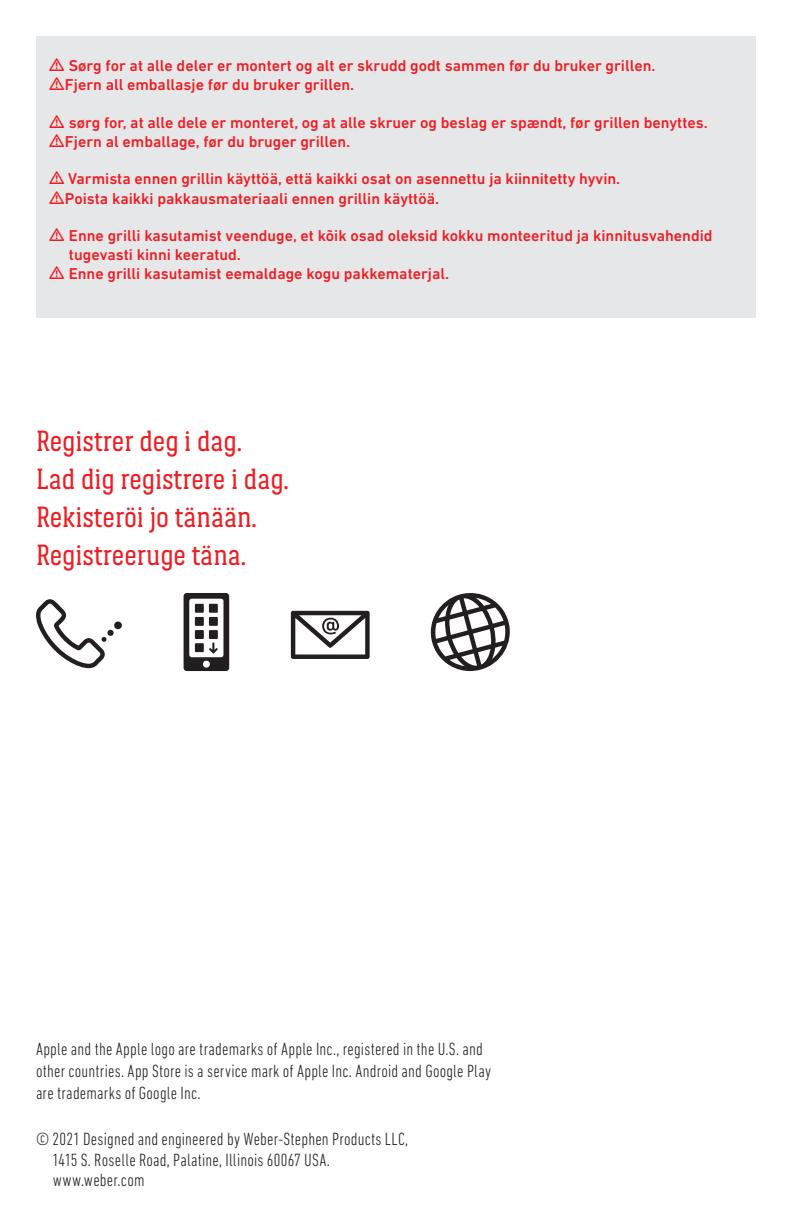
<style>
.page{position:relative;width:792px;height:1224px;background:#fff}
.page>*{position:absolute;margin:0;border:0;box-sizing:border-box;transform-origin:0 0}
.t1{font:30px/38.4px "Weber Serif";color:#ee1d23}
.t2{font:300 condensed 18px/21.6px "DIN Next LT Pro";letter-spacing:.01em;color:#231f20}
.t3{font:500 16px/19.2px "DIN Next LT Pro";color:#ee1d23}
</style>
<div class="page">
<div style="left:36px;top:36px;width:720px;height:282px;background:#e6e7e9"></div>
<svg style="left:36px;top:599px;width:71px;height:69px"></svg>
<div style="left:107px;top:630px;width:7px;height:6px;background:#231f20;border-radius:50%"></div>
<div style="left:114px;top:622px;width:8px;height:7px;background:#231f20;border-radius:50%"></div>
<svg style="left:291px;top:611px;width:79px;height:48px"></svg>
<svg style="left:430px;top:593px;width:80px;height:78px"></svg>
<svg style="left:184px;top:593px;width:45px;height:78px"></svg>
<div style="left:209px;top:630px;width:9px;height:9px;background:#231f20"></div>
<div style="left:195px;top:604px;width:9px;height:9px;background:#231f20"></div>
<div style="left:195px;top:617px;width:9px;height:9px;background:#231f20"></div>
<div style="left:195px;top:630px;width:9px;height:9px;background:#231f20"></div>
<div style="left:195px;top:643px;width:9px;height:9px;background:#231f20"></div>
<p class="t3" style="left:65px;top:56px;width:592px">Sørg for at alle deler er montert og alt er skrudd godt sammen før du bruker grillen.<br>Fjern all emballasje før du bruker grillen.</p>
<p class="t3" style="left:65px;top:113px;width:644px">sørg for, at alle dele er monteret, og at alle skruer og beslag er spændt, før grillen benyttes.<br>Fjern al emballage, før du bruger grillen.</p>
<p class="t3" style="left:65px;top:169px;width:557px">Varmista ennen grillin käyttöä, että kaikki osat on asennettu ja kiinnitetty hyvin.<br>Poista kaikki pakkausmateriaali ennen grillin käyttöä.</p>
<p class="t3" style="left:69px;top:226px;width:645px">Enne grilli kasutamist veenduge, et kõik osad oleksid kokku monteeritud ja kinnitusvahendid tugevasti kinni keeratud.<br>Enne grilli kasutamist eemaldage kogu pakkematerjal.</p>
<h1 class="t1" style="left:36px;top:421px;width:254px">Registrer deg i dag.<br>Lad dig registrere i dag.<br>Rekisteröi jo tänään.<br>Registreeruge täna.</h1>
<p class="t2" style="left:36px;top:1038px;width:457px">Apple and the Apple logo are trademarks of Apple Inc., registered in the U.S. and other countries. App Store is a service mark of Apple Inc. Android and Google Play are trademarks of Google Inc.</p>
<p class="t2" style="left:52px;top:1128px;width:358px;text-indent:-16px">© 2021 Designed and engineered by Weber-Stephen Products LLC,<br>1415 S. Roselle Road, Palatine, Illinois 60067 USA.</p>
<p class="t2" style="left:53px;top:1169px;width:93px">www.weber.com</p>
</div>
